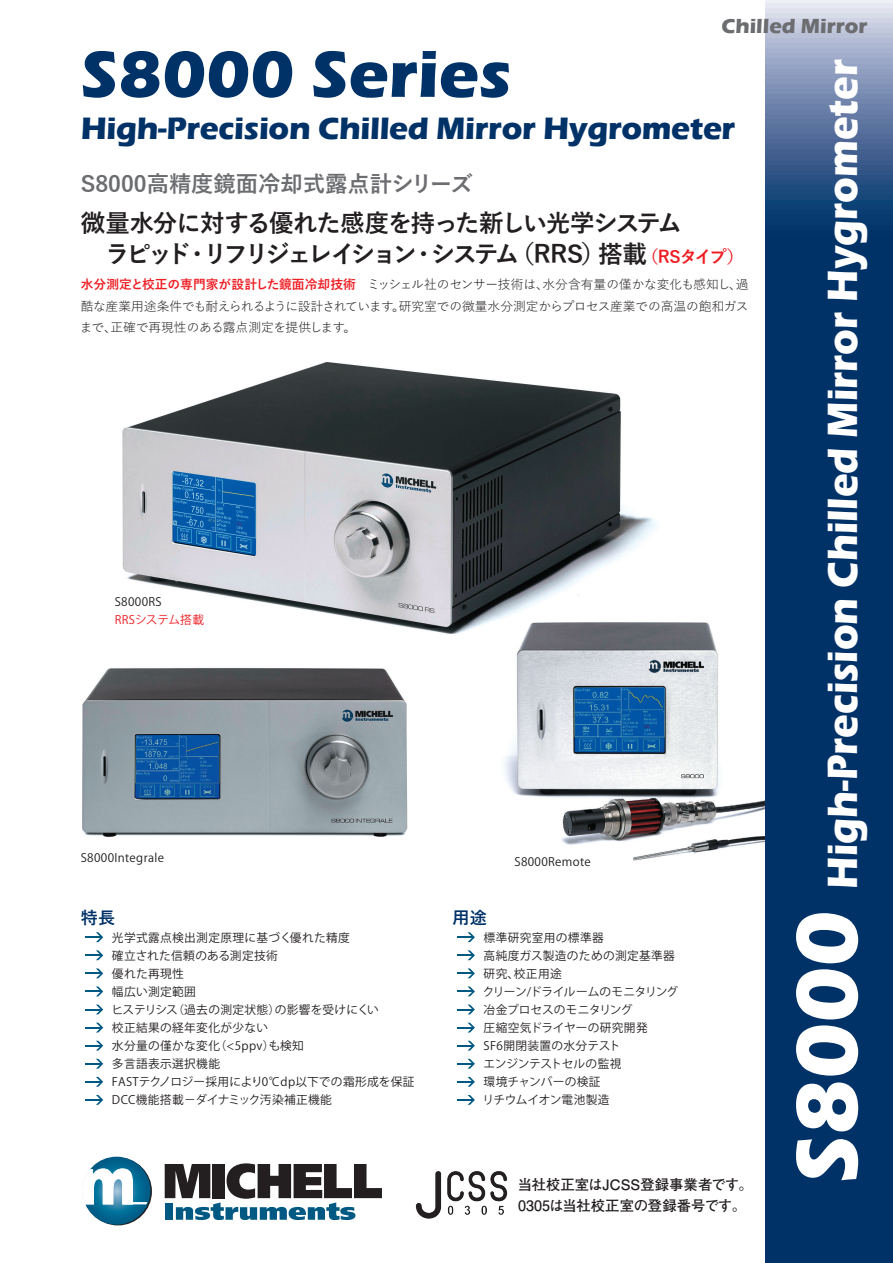
<style>
.page{position:relative;width:893px;height:1263px;background:#fff}
.page>*{position:absolute;margin:0;border:0;box-sizing:border-box;transform-origin:0 0}
.t1{font:700 67.65px "Eras ITC";color:#003268}
.t2{font:700 43.65px "Eras ITC";color:#fff;scale:.91 1}
.t3{font:700 31.95px "Eras ITC";letter-spacing:-.01em;color:#003268}
.t4{font:700 24.45px "Yu Gothic";letter-spacing:-.135em;color:#231f20}
.t5{font:700 24.45px "Yu Gothic";letter-spacing:-.045em;color:#231f20}
.t6{font:700 22.35px "Yu Gothic";color:#6c6d70}
.t7{font:700 21px "Eras ITC";color:#6c6d70}
.t8{font:700 16.95px "Yu Gothic";color:#003268}
.t9{font:700 14.4px/21.3px "Futo Go B101 Pro";color:#231f20}
.t10{font:12.75px/21.3px "Yu Gothic";letter-spacing:-.005em;color:#231f20;text-align:justify}
.リード文{font:11.7px/18px "Koz Go Pr 6 N";letter-spacing:.03em;color:#231f20}
.リード文-2{font:11.7px "Koz Go Pr 6 N";letter-spacing:.01em;color:#231f20}
.リード文-3{font:11.7px "Koz Go Pr 6 N";letter-spacing:.005em;color:#ee1d23}
.s1{font-size:89.85px}
.s2{font-size:16.95px;color:#ee1d23}
.s3{font-weight:700;color:#ee1d23}
</style>
<div class="page">
<img style="left:504px;top:622px;width:261px;height:239px">
<svg style="left:765px;top:0;width:128px;height:1263px;background:#134073"></svg>
<svg style="left:82px;top:1157px;width:69px;height:68px;background:#0d688f"></svg>
<svg style="left:165px;top:1163px;width:217px;height:57px"></svg>
<svg style="left:82px;top:1169px;width:65px;height:35px"></svg>
<img style="left:415px;top:1171px;width:93px;height:48px">
<svg style="left:86px;top:932px;width:17px;height:10px"></svg>
<svg style="left:86px;top:950px;width:17px;height:10px"></svg>
<svg style="left:86px;top:968px;width:17px;height:10px"></svg>
<svg style="left:86px;top:986px;width:17px;height:10px"></svg>
<svg style="left:86px;top:1004px;width:17px;height:10px"></svg>
<svg style="left:86px;top:1023px;width:17px;height:9px"></svg>
<svg style="left:86px;top:1041px;width:17px;height:9px"></svg>
<svg style="left:86px;top:1059px;width:17px;height:10px"></svg>
<svg style="left:86px;top:1077px;width:17px;height:10px"></svg>
<svg style="left:86px;top:1095px;width:17px;height:10px"></svg>
<svg style="left:457px;top:932px;width:18px;height:10px"></svg>
<svg style="left:457px;top:950px;width:18px;height:10px"></svg>
<svg style="left:457px;top:968px;width:18px;height:10px"></svg>
<svg style="left:457px;top:986px;width:18px;height:10px"></svg>
<svg style="left:457px;top:1004px;width:18px;height:10px"></svg>
<svg style="left:457px;top:1023px;width:18px;height:9px"></svg>
<svg style="left:457px;top:1041px;width:18px;height:9px"></svg>
<svg style="left:457px;top:1059px;width:18px;height:10px"></svg>
<svg style="left:457px;top:1077px;width:18px;height:10px"></svg>
<svg style="left:457px;top:1095px;width:18px;height:10px"></svg>
<img style="left:122px;top:362px;width:551px;height:283px">
<img style="left:82px;top:668px;width:326px;height:169px">
<p class="t7" style="left:721px;top:14px;width:148px">Chilled Mirror</p>
<p class="t2" style="left:817px;top:1183px;width:1236px;rotate:-90deg"><span class="s1">S8000</span> High-Precision Chilled Mirror Hygrometer</p>
<p class="t1" style="left:81px;top:35px;width:432px">S8000 Series</p>
<p class="t3" style="left:81px;top:110px;width:656px">High-Precision Chilled Mirror Hygrometer</p>
<p class="t6" style="left:81px;top:171px;width:393px">S8000高精度鏡面冷却式露点計シリーズ</p>
<p class="t5" style="left:81px;top:209px;width:603px">微量水分に対する優れた感度を持った新しい光学システム</p>
<p class="t4" style="left:81px;top:241px;width:665px">　ラピッド・リフリジェレイション・システム（RRS）搭載<span class="s2">（RSタイプ）</span></p>
<p class="t10" style="left:80px;top:272px;width:670px"><span class="s3">水分測定と校正の専門家が設計した鏡面冷却技術</span> ミッシェル社のセンサー技術は、水分含有量の僅かな変化も感知し、過酷な産業用途条件でも耐えられるように設計されています。研究室での微量水分測定からプロセス産業での高温の飽和ガスまで、正確で再現性のある露点測定を提供します。</p>
<p class="リード文" style="left:115px;top:593px;width:48px">S8000RS</p>
<p class="リード文-3" style="left:115px;top:613px;width:91px">RRSシステム搭載</p>
<p class="リード文" style="left:81px;top:849px;width:85px">S8000Integrale</p>
<p class="リード文" style="left:514px;top:853px;width:78px">S8000Remote</p>
<h3 class="t8" style="left:452px;top:908px;width:36px">用途</h3>
<p class="リード文" style="left:483px;top:929px;width:197px">標準研究室用の標準器<br>高純度ガス製造のための測定基準器研究、校正用途<br>クリーン/ドライルームのモニタリング冶金プロセスのモニタリング<br>圧縮空気ドライヤーの研究開発<br>SF6開閉装置の水分テスト<br>エンジンテストセルの監視<br>環境チャンバーの検証<br>リチウムイオン電池製造</p>
<p class="t8" style="left:81px;top:908px;width:36px">特長</p>
<p class="リード文" style="left:112px;top:929px;width:239px">光学式露点検出測定原理に基づく優れた精度</p>
<p class="リード文" style="left:112px;top:947px;width:167px">確立された信頼のある測定技術</p>
<p class="リード文" style="left:112px;top:965px;width:73px">優れた再現性</p>
<p class="リード文" style="left:112px;top:983px;width:85px">幅広い測定範囲</p>
<p class="リード文-2" style="left:112px;top:1003px;width:269px">ヒステリシス（過去の測定状態）の影響を受けにくい</p>
<p class="リード文" style="left:112px;top:1019px;width:158px">校正結果の経年変化が少ない</p>
<p class="リード文" style="left:112px;top:1037px;width:193px">水分量の僅かな変化（&lt;5ppv）も検知</p>
<p class="リード文" style="left:112px;top:1055px;width:110px">多言語表示選択機能</p>
<p class="リード文-2" style="left:112px;top:1075px;width:304px">FASTテクノロジー採用により0℃dp以下での霜形成を保証</p>
<p class="リード文" style="left:112px;top:1091px;width:221px">DCC機能搭載－ダイナミック汚染補正機能</p>
<p class="t9" style="left:518px;top:1172px;width:237px">当社校正室はJCSS登録事業者です。<br>0305は当社校正室の登録番号です。</p>
</div>
